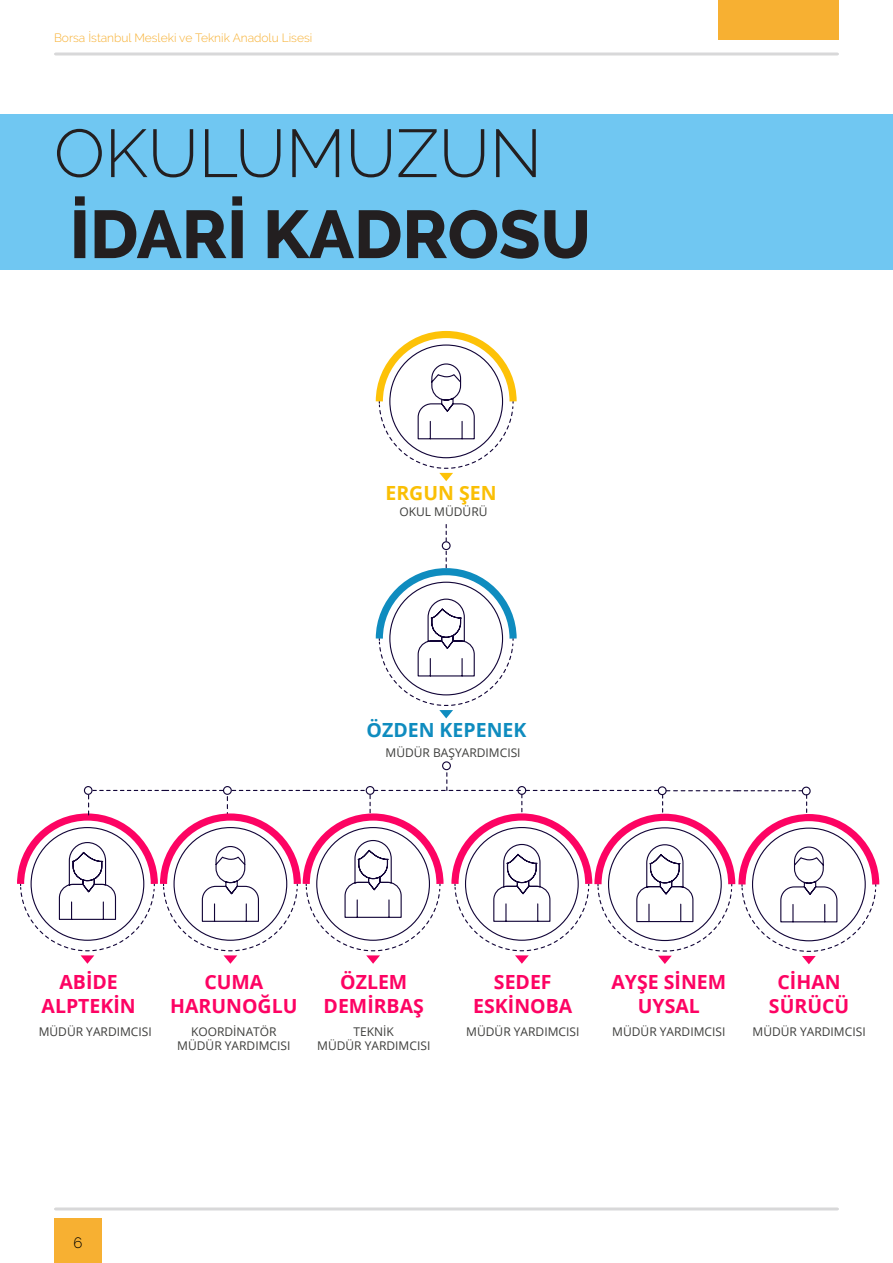
<style>
.page{position:relative;width:893px;height:1263px;background:#fff}
.page>*{position:absolute;margin:0;border:0;box-sizing:border-box;transform-origin:0 0}
.t1{font:800 67.5px "Raleway";color:#231f20}
.t2{font:300 67.5px "Raleway";color:#231f20}
.t3{font:700 19.5px/23.4px "Open Sans";color:#fd0363;text-align:center}
.t4{font:700 19.5px "Open Sans";color:#0f8cbf}
.t5{font:700 19.5px "Open Sans";color:#fabf05}
.t6{font:300 15px "Raleway";color:#000}
.t7{font:12px/14.4px "Open Sans";color:#3d3d3b;text-align:center}
.t8{font:300 12px "Raleway";color:#f7b032}
</style>
<div class="page">
<svg style="left:54px;top:52px;width:785px;height:4px;background:#e1e1e2"></svg>
<div style="left:54px;top:1218px;width:48px;height:45px;background:#f7b032"></div>
<svg style="left:54px;top:1207px;width:785px;height:3px;background:#dededf"></svg>
<div style="left:718px;top:0;width:121px;height:40px;background:#f7b032"></div>
<div style="left:0;top:114px;width:893px;height:155px;background:#70c7f2"></div>
<svg style="left:375px;top:330px;width:142px;height:151px"></svg>
<svg style="left:375px;top:524px;width:142px;height:194px"></svg>
<div style="left:442px;top:761px;width:9px;height:9px;border:1px solid #120538;border-radius:50%"></div>
<svg style="left:17px;top:766px;width:863px;height:198px"></svg>
<p class="t8" style="left:54px;top:31px;width:260px">Borsa İstanbul Mesleki ve Teknik Anadolu Lisesi</p>
<h1 class="t2" style="left:54px;top:114px;width:489px">OKULUMUZUN</h1>
<h1 class="t1" style="left:70px;top:196px;width:523px">İDARİ KADROSU</h1>
<h2 class="t5" style="left:385px;top:480px;width:113px">ERGUN ŞEN</h2>
<p class="t7" style="left:399px;top:504px;width:90px">OKUL MÜDÜRÜ</p>
<h2 class="t4" style="left:367px;top:719px;width:161px">ÖZDEN KEPENEK</h2>
<p class="t7" style="left:386px;top:746px;width:137px">MÜDÜR BAŞYARDIMCISI</p>
<h2 class="t3" style="left:42px;top:970px;width:96px">ABİDE<br>ALPTEKİN</h2>
<p class="t7" style="left:39px;top:1024px;width:115px">MÜDÜR YARDIMCISI</p>
<h2 class="t3" style="left:170px;top:971px;width:129px">CUMA<br>HARUNOĞLU</h2>
<p class="t7" style="left:177px;top:1024px;width:115px">KOORDİNATÖR<br>MÜDÜR YARDIMCISI</p>
<h2 class="t3" style="left:324px;top:971px;width:102px">ÖZLEM<br>DEMİRBAŞ</h2>
<p class="t7" style="left:317px;top:1024px;width:115px">TEKNİK<br>MÜDÜR YARDIMCISI</p>
<h2 class="t3" style="left:473px;top:971px;width:101px">SEDEF<br>ESKİNOBA</h2>
<p class="t7" style="left:466px;top:1024px;width:115px">MÜDÜR YARDIMCISI</p>
<h2 class="t3" style="left:611px;top:970px;width:116px">AYŞE SİNEM<br>UYSAL</h2>
<p class="t7" style="left:612px;top:1024px;width:115px">MÜDÜR YARDIMCISI</p>
<h2 class="t3" style="left:769px;top:970px;width:82px">CİHAN<br>SÜRÜCÜ</h2>
<p class="t7" style="left:752px;top:1024px;width:115px">MÜDÜR YARDIMCISI</p>
<p class="t6" style="left:73px;top:1234px;width:10px">6</p>
</div>
